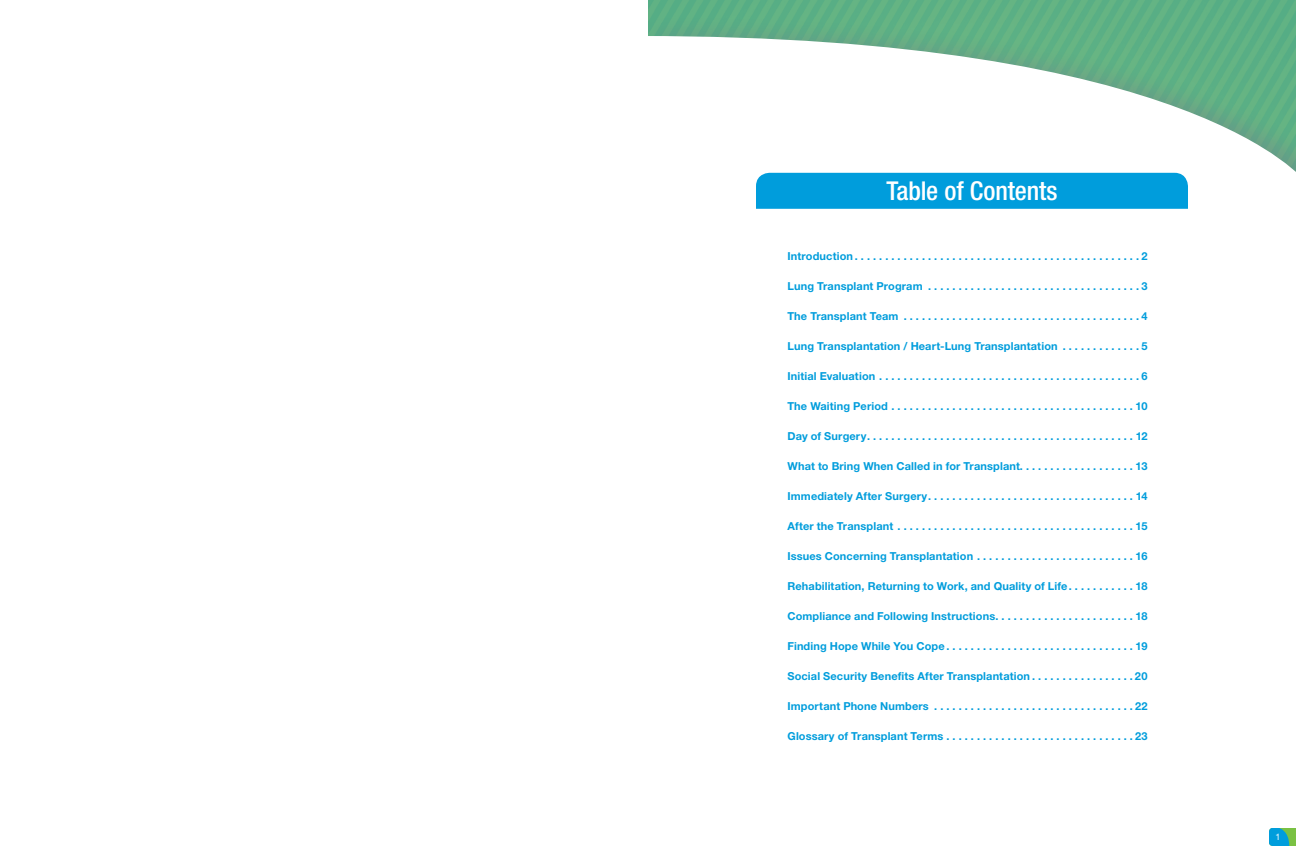
<style>
.page{position:relative;width:1296px;height:864px;background:#fff}
.page>*{position:absolute;margin:0;border:0;box-sizing:border-box;transform-origin:0 0}
.t1{font:500 condensed 26px "Helvetica Neue LT Std";letter-spacing:-.005em;color:#fff}
.t2{font:700 11px "Helvetica Neue LT Std";letter-spacing:.01em;color:#009ddc}
.t3{font:9px "Helvetica Neue LT Std";color:#fff}
</style>
<div class="page">
<div style="left:637px;top:16px;width:659px;height:848px;background:#5eb084"></div>
<div style="left:648px;top:36px;width:648px;height:828px;background:#fff"></div>
<svg style="left:1269px;top:828px;width:27px;height:18px"></svg>
<div style="left:756px;top:173px;width:432px;height:36px;background:#009ddc"></div>
<div style="left:0;top:0;width:648px;height:864px;background:#fff"></div>
<h1 class="t1" style="left:886px;top:175px;width:173px">Table of Contents</h1>
<p class="t2" style="left:788px;top:249px;width:361px">Introduction . . . . . . . . . . . . . . . . . . . . . . . . . . . . . . . . . . . . . . . . . . . . . . 2</p>
<p class="t2" style="left:787px;top:279px;width:361px">Lung Transplant Program . . . . . . . . . . . . . . . . . . . . . . . . . . . . . . . . . . 3</p>
<p class="t2" style="left:787px;top:309px;width:361px">The Transplant Team . . . . . . . . . . . . . . . . . . . . . . . . . . . . . . . . . . . . . . 4</p>
<p class="t2" style="left:787px;top:339px;width:361px">Lung Transplantation / Heart-Lung Transplantation . . . . . . . . . . . . 5</p>
<p class="t2" style="left:787px;top:369px;width:361px">Initial Evaluation . . . . . . . . . . . . . . . . . . . . . . . . . . . . . . . . . . . . . . . . . . 6</p>
<p class="t2" style="left:787px;top:399px;width:362px">The Waiting Period . . . . . . . . . . . . . . . . . . . . . . . . . . . . . . . . . . . . . . . 10</p>
<p class="t2" style="left:787px;top:429px;width:361px">Day of Surgery . . . . . . . . . . . . . . . . . . . . . . . . . . . . . . . . . . . . . . . . . . . 12</p>
<p class="t2" style="left:787px;top:459px;width:361px">What to Bring When Called in for Transplant. . . . . . . . . . . . . . . . . . . 13</p>
<p class="t2" style="left:787px;top:489px;width:361px">Immediately After Surgery . . . . . . . . . . . . . . . . . . . . . . . . . . . . . . . . . 14</p>
<p class="t2" style="left:788px;top:519px;width:362px">After the Transplant . . . . . . . . . . . . . . . . . . . . . . . . . . . . . . . . . . . . . . 15</p>
<p class="t2" style="left:788px;top:549px;width:361px">Issues Concerning Transplantation . . . . . . . . . . . . . . . . . . . . . . . . . 16</p>
<p class="t2" style="left:788px;top:579px;width:361px">Rehabilitation, Returning to Work, and Quality of Life . . . . . . . . . . 18</p>
<p class="t2" style="left:788px;top:609px;width:361px">Compliance and Following Instructions . . . . . . . . . . . . . . . . . . . . . . 18</p>
<p class="t2" style="left:788px;top:639px;width:362px">Finding Hope While You Cope . . . . . . . . . . . . . . . . . . . . . . . . . . . . . . 19</p>
<p class="t2" style="left:787px;top:669px;width:361px">Social Security Benefits After Transplantation . . . . . . . . . . . . . . . . 20</p>
<p class="t2" style="left:787px;top:699px;width:361px">Important Phone Numbers . . . . . . . . . . . . . . . . . . . . . . . . . . . . . . . . 22</p>
<p class="t2" style="left:787px;top:729px;width:361px">Glossary of Transplant Terms . . . . . . . . . . . . . . . . . . . . . . . . . . . . . . 23</p>
<p class="t3" style="left:1275px;top:832px;width:7px">1</p>
</div>
